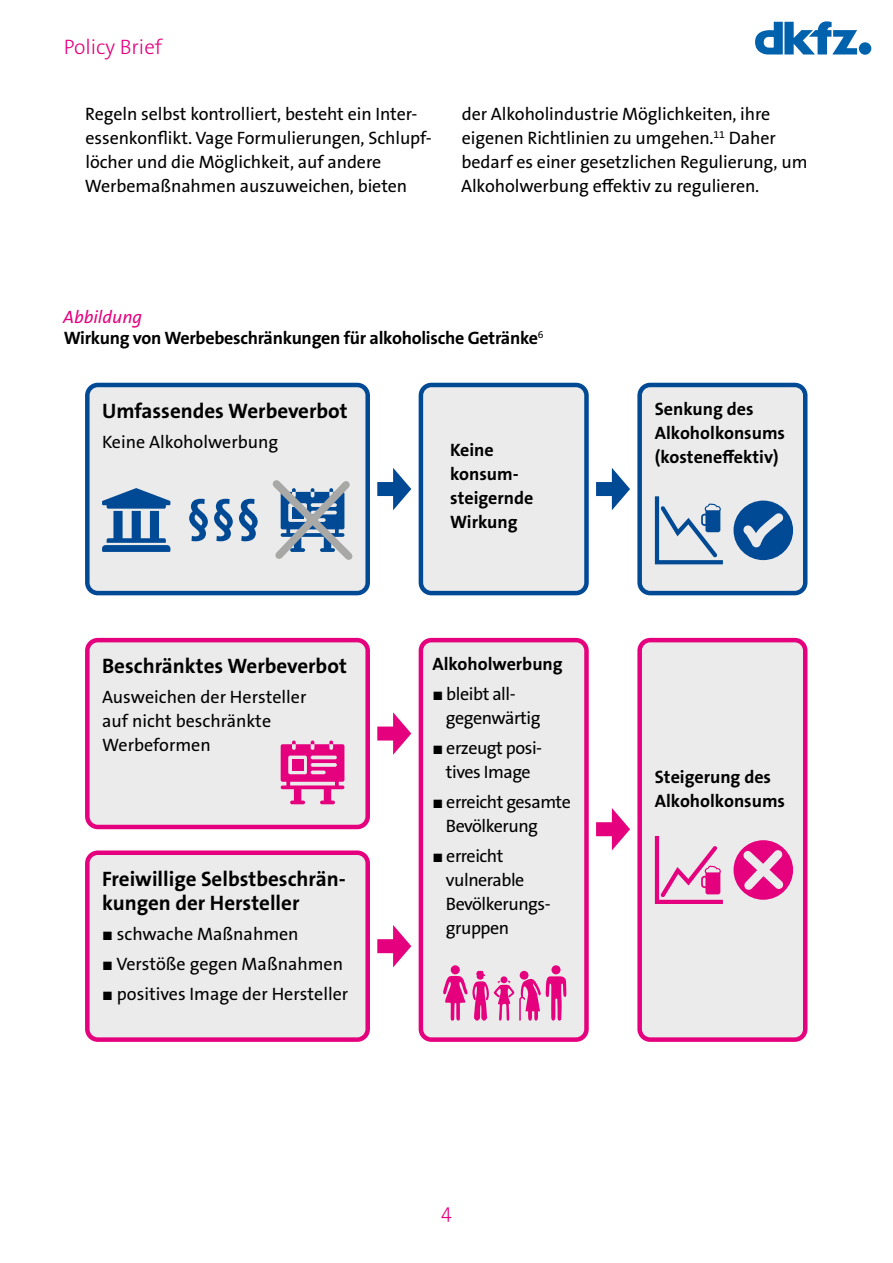
<style>
.page{position:relative;width:893px;height:1263px;background:#fff}
.page>*{position:absolute;margin:0;border:0;box-sizing:border-box;transform-origin:0 0}
.t1{font:700 21px/24px "The Sans B W7";color:#000}
.t2{font:300 21px "The Sans B W3";color:#e5007d}
.t3{font:18px/24px "The Sans B W5 Plain";letter-spacing:-.005em;color:#000}
.t4{font:700 18px/24px "The Sans B W7";color:#000}
.t5{font:18px/24px "The Sans B W5 Plain";letter-spacing:-.025em;color:#000}
.t6{font:italic 18px "The Sans B W5 Plain";color:#e5007d}
.s1{font-family:"Arial"}
</style>
<div class="page">
<div style="left:859px;top:42px;width:12px;height:13px;background:#0061ad;border-radius:50%"></div>
<svg style="left:755px;top:21px;width:102px;height:33px"></svg>
<svg style="left:637px;top:638px;width:170px;height:404px;background:#eadce4"></svg>
<svg style="left:85px;top:638px;width:285px;height:191px;background:#ead9e2"></svg>
<svg style="left:85px;top:383px;width:285px;height:212px;background:#d4dbe2"></svg>
<svg style="left:419px;top:638px;width:170px;height:404px;background:#ead8e2"></svg>
<svg style="left:85px;top:850px;width:285px;height:192px;background:#ead9e2"></svg>
<svg style="left:419px;top:383px;width:170px;height:212px;background:#d6dde3"></svg>
<svg style="left:596px;top:468px;width:34px;height:42px"></svg>
<svg style="left:377px;top:468px;width:34px;height:42px"></svg>
<svg style="left:377px;top:712px;width:34px;height:43px"></svg>
<svg style="left:596px;top:808px;width:34px;height:42px"></svg>
<svg style="left:377px;top:925px;width:34px;height:42px"></svg>
<svg style="left:102px;top:488px;width:68px;height:64px;background:#6991ba"></svg>
<svg style="left:189px;top:499px;width:19px;height:42px"></svg>
<svg style="left:214px;top:499px;width:19px;height:42px"></svg>
<svg style="left:239px;top:499px;width:19px;height:42px"></svg>
<svg style="left:266px;top:473px;width:93px;height:94px;background:#afbecd"></svg>
<svg style="left:281px;top:740px;width:63px;height:64px;background:#e760aa"></svg>
<div style="left:292px;top:759px;width:11px;height:11px;background:#e5007d"></div>
<div style="left:551px;top:965px;width:9px;height:9px;background:#e5007d;border-radius:50%"></div>
<div style="left:451px;top:965px;width:9px;height:9px;background:#e5007d;border-radius:50%"></div>
<svg style="left:443px;top:971px;width:123px;height:50px;background:#e888bc"></svg>
<svg style="left:655px;top:836px;width:68px;height:68px;background:#e9a8cb"></svg>
<svg style="left:637px;top:383px;width:170px;height:212px;background:#bfccda"></svg>
<svg style="left:733px;top:840px;width:60px;height:60px;background:#e768ae"></svg>
<p class="t2" style="left:64px;top:34px;width:100px">Policy Brief</p>
<p class="t3" style="left:85px;top:102px;width:347px">Regeln selbst kontrolliert, besteht ein Inter&shy;essenkonflikt. Vage Formulierungen, Schlupf&shy;löcher und die Möglichkeit, auf andere Werbemaßnahmen auszuweichen, bieten</p>
<p class="t3" style="left:461px;top:102px;width:348px">der Alkoholindustrie Möglichkeiten, ihre eigenen Richtlinien zu umgehen.<sup>11</sup> Daher bedarf es einer gesetzlichen Regulierung, um Alkoholwerbung effektiv zu regulieren.</p>
<p class="t6" style="left:63px;top:306px;width:81px">Abbildung</p>
<p class="t4" style="left:64px;top:326px;width:481px">Wirkung von Werbebeschränkungen für alkoholische Getränke<sup>6</sup></p>
<p class="t1" style="left:102px;top:399px;width:247px">Umfassendes Werbeverbot</p>
<p class="t3" style="left:102px;top:430px;width:178px">Keine Alkoholwerbung</p>
<p class="t1" style="left:102px;top:654px;width:246px">Beschränktes Werbeverbot</p>
<p class="t3" style="left:102px;top:685px;width:206px">Ausweichen der Hersteller auf nicht beschränkte<br>Werbeformen</p>
<p class="t1" style="left:102px;top:867px;width:245px">Freiwillige Selbstbeschrän&shy;kungen der Hersteller</p>
<p class="t3" style="left:102px;top:922px;width:198px"><span class="s1">■</span> schwache Maßnahmen</p>
<p class="t3" style="left:102px;top:952px;width:243px"><span class="s1">■</span> Verstöße gegen Maßnahmen</p>
<p class="t3" style="left:102px;top:982px;width:248px"><span class="s1">■</span> positives Image der Hersteller</p>
<p class="t4" style="left:450px;top:438px;width:85px">Keine konsum&shy;steigernde<br>Wirkung</p>
<p class="t4" style="left:432px;top:652px;width:132px">Alkoholwerbung</p>
<p class="t5" style="left:446px;top:682px;width:96px;text-indent:-14px"><span class="s1">■</span> bleibt all&shy;gegenwärtig</p>
<p class="t5" style="left:432px;top:736px;width:111px;text-align:center"><span class="s1">■</span> erzeugt posi&shy;tives Image</p>
<p class="t5" style="left:446px;top:790px;width:127px;text-indent:-14px"><span class="s1">■</span> erreicht gesamte<br>Bevölkerung</p>
<p class="t5" style="left:446px;top:844px;width:106px;text-indent:-14px"><span class="s1">■</span> erreicht vulnerable<br>Bevölkerungs&shy;gruppen</p>
<p class="t2" style="left:441px;top:1200px;width:13px">4</p>
<p class="t4" style="left:655px;top:397px;width:132px">Senkung des<br>Alkoholkonsums (kosteneffektiv)</p>
<p class="t4" style="left:655px;top:765px;width:132px">Steigerung des<br>Alkoholkonsums</p>
</div>
